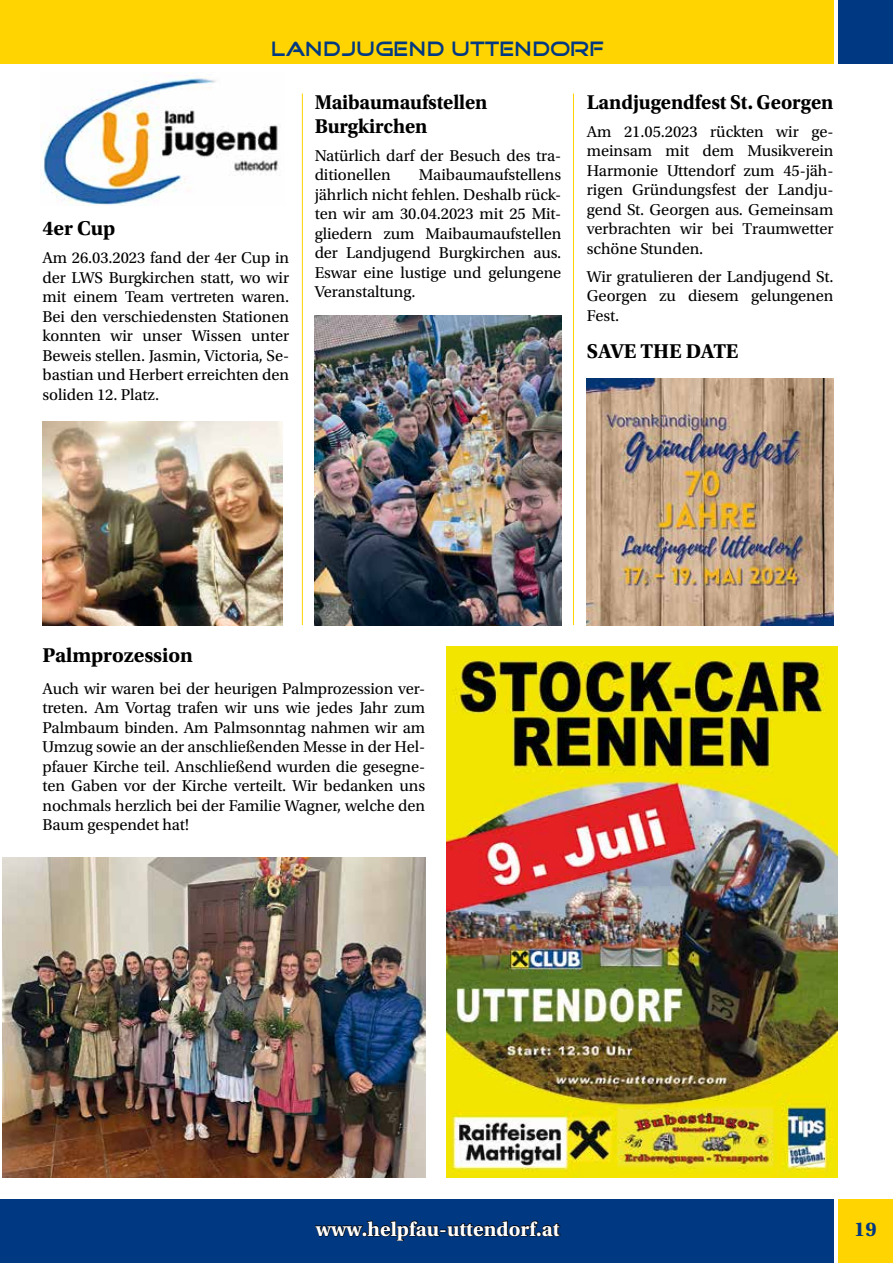
<style>
.page{position:relative;width:893px;height:1263px;background:#fff}
.page>*{position:absolute;margin:0;border:0;box-sizing:border-box;transform-origin:0 0}
.t1{font:700 21px "Utopia Std";letter-spacing:-.005em;color:#000}
.t2{font:700 21px/24px "Utopia Std";letter-spacing:-.005em;color:#000;scale:.96 1}
.t3{font:700 21px "Utopia Std";color:#fff}
.t4{font:21px "Good Times";color:#003882}
.t5{font:700 21px "Utopia Std";color:#003882}
.t6{font:16.5px/19.5px "Utopia Std";letter-spacing:-.005em;color:#000;text-align:justify}
</style>
<div class="page">
<div style="left:0;top:0;width:833px;height:64px;background:#ffd400"></div>
<div style="left:0;top:1199px;width:833px;height:64px;background:#003882"></div>
<div style="left:838px;top:1199px;width:55px;height:64px;background:#ffd400"></div>
<svg style="left:315px;top:1220px;width:246px;height:21px"></svg>
<div style="left:838px;top:0;width:55px;height:64px;background:#003882"></div>
<img style="left:40px;top:75px;width:238px;height:130px">
<hr style="left:302px;top:94px;width:1px;height:531px;background:#ffd400">
<hr style="left:573px;top:94px;width:1px;height:531px;background:#ffd400">
<img style="left:43px;top:421px;width:239px;height:204px">
<img style="left:315px;top:315px;width:246px;height:310px">
<img style="left:2px;top:857px;width:423px;height:321px">
<img style="left:587px;top:378px;width:246px;height:247px">
<img style="left:446px;top:646px;width:392px;height:532px">
<p class="t4" style="left:272px;top:39px;width:334px">LANDJUGEND UTTENDORF</p>
<p class="t1" style="left:43px;top:216px;width:74px">4er Cup</p>
<p class="t6" style="left:43px;top:248px;width:248px">Am 26.03.2023 fand der 4er Cup in der LWS Burgkirchen statt, wo wir mit einem Team vertreten waren.<br>Bei den verschiedensten Stationen konnten wir unser Wissen unter Beweis stellen. Jasmin, Victoria, Se&shy;bastian und Herbert erreichten den soliden 12. Platz.</p>
<p class="t2" style="left:315px;top:90px;width:181px">Maibaumaufstellen<br>Burgkirchen</p>
<p class="t6" style="left:315px;top:146px;width:248px">Natürlich darf der Besuch des tra&shy;ditionellen</p>
<p class="t6" style="left:315px;top:166px;width:248px;text-indent:104px">Maibaumaufstellens jährlich nicht fehlen. Deshalb rück&shy;ten wir am 30.04.2023 mit 25 Mit&shy;gliedern zum Maibaumaufstellen der Landjugend Burgkirchen aus.<br>Eswar eine lustige und gelungene Veranstaltung.</p>
<p class="t1" style="left:587px;top:90px;width:248px">Landjugendfest St. Georgen</p>
<p class="t6" style="left:587px;top:122px;width:248px">Am 21.05.2023 rückten wir ge&shy;meinsam mit dem Musikverein Harmonie Uttendorf zum 45-jäh&shy;rigen Gründungsfest der Landju&shy;gend St. Georgen aus. Gemeinsam verbrachten wir bei Traumwetter schöne Stunden.</p>
<p class="t6" style="left:587px;top:267px;width:248px">Wir gratulieren der Landjugend St.<br>Georgen zu diesem gelungenen Fest.</p>
<p class="t1" style="left:587px;top:339px;width:153px">SAVE THE DATE</p>
<p class="t1" style="left:43px;top:643px;width:152px">Palmprozession</p>
<p class="t6" style="left:43px;top:679px;width:384px">Auch wir waren bei der heurigen Palmprozession ver&shy;treten. Am Vortag trafen wir uns wie jedes Jahr zum Palmbaum binden. Am Palmsonntag nahmen wir am Umzug sowie an der anschließenden Messe in der Hel&shy;pfauer Kirche teil. Anschließend wurden die gesegne&shy;ten Gaben vor der Kirche verteilt. Wir bedanken uns nochmals herzlich bei der Familie Wagner, welche den Baum gespendet hat!</p>
<p class="t3" style="left:316px;top:1217px;width:246px">www.helpfau-uttendorf.at</p>
<p class="t5" style="left:854px;top:1217px;width:24px">19</p>
</div>
